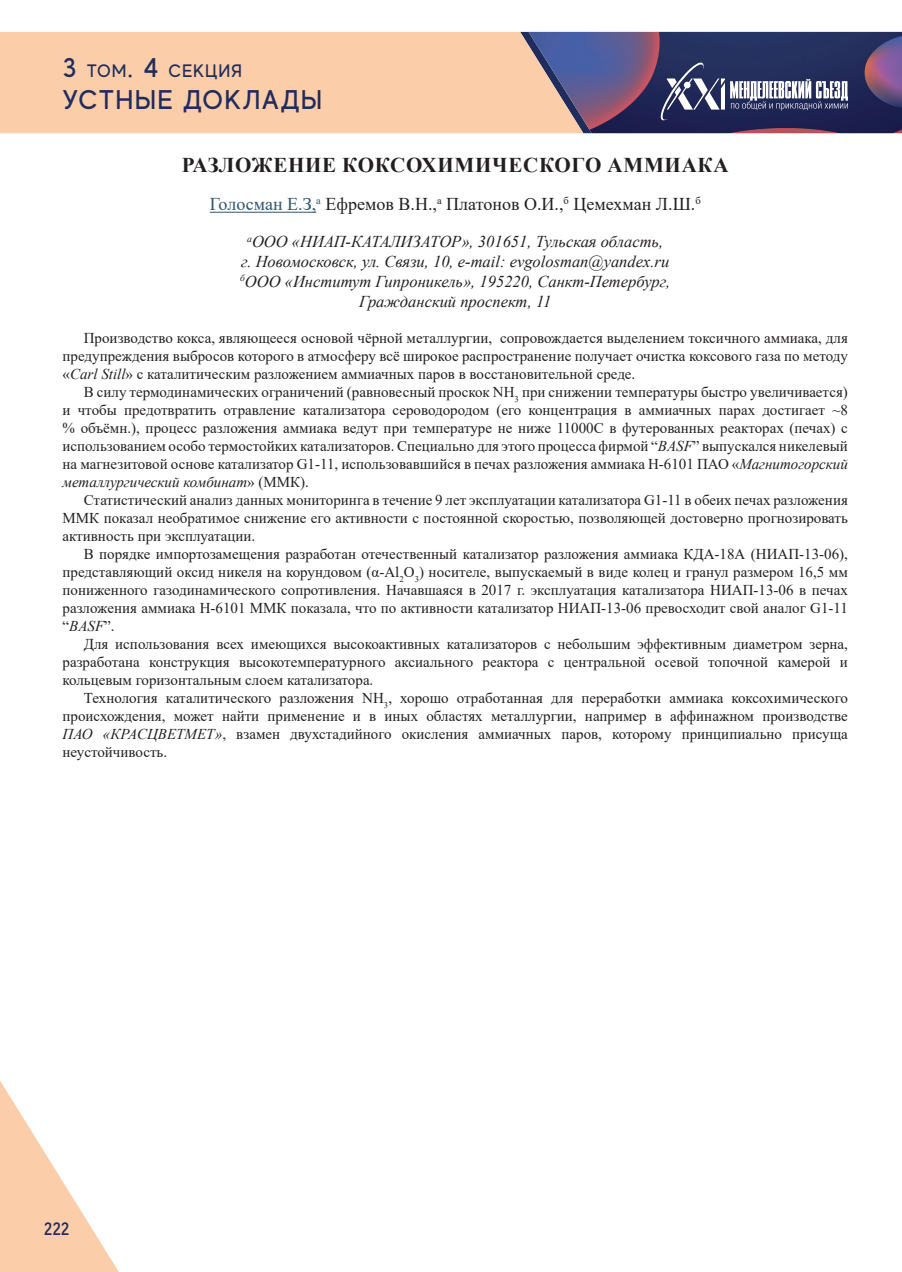
<style>
.page{position:relative;width:902px;height:1272px;background:#fff}
.page>*{position:absolute;margin:0;border:0;box-sizing:border-box;transform-origin:0 0}
.t1{font:500 27px "MADE Evolve Sans";letter-spacing:.05em;color:#1f2c5d}
.t2{font:700 21px "Times New Roman";letter-spacing:.035em;color:#231f20}
.t3{font:18px "Times New Roman";color:#231f20}
.t4{font:500 18px "MADE Evolve Sans";letter-spacing:.05em;color:#1f2c5d}
.t5{font:italic 16.5px/19.8px "Times New Roman";color:#231f20;text-align:center}
.t6{font:15px/18px "Times New Roman";color:#231f20;text-align:justify}
.s1{font-size:27px}
.s2{color:#2e576f}
.s3{font-style:italic}
</style>
<div class="page">
<div style="left:0;top:32px;width:520px;height:101px;background:#fccda9"></div>
<svg style="left:0;top:1081px;width:118px;height:190px"></svg>
<svg style="left:520px;top:32px;width:382px;height:101px;background:#575277"></svg>
<hr style="left:210px;top:212px;width:106px;height:1px;background:#2e576f">
<p class="t4" style="left:63px;top:59px;width:181px"><span class="s1">3</span> ТОМ<span class="s1">. 4</span> СЕКЦИЯ</p>
<h1 class="t1" style="left:63px;top:83px;width:261px">УСТНЫЕ ДОКЛАДЫ</h1>
<h2 class="t2" style="left:182px;top:149px;width:548px">РАЗЛОЖЕНИЕ КОКСОХИМИЧЕСКОГО АММИАКА</h2>
<p class="t3" style="left:210px;top:191px;width:492px"><span class="s2">Голосман Е.З,</span><sup>а</sup> Ефремов В.Н.,<sup>а</sup> Платонов О.И.,<sup>б</sup> Цемехман Л.Ш.<sup>б</sup></p>
<p class="t5" style="left:240px;top:231px;width:432px"><sup>а</sup>ООО «НИАП-КАТАЛИЗАТОР», 301651, Тульская область, г. Новомосковск, ул. Связи, 10, e-mail: evgolosman@yandex.ru <sup>б</sup>ООО «Институт Гипроникель», 195220, Санкт-Петербург, Гражданский проспект, 11</p>
<p class="t6" style="left:63px;top:328px;width:786px;text-indent:21px">Производство кокса, являющееся основой чёрной металлургии, сопровождается выделением токсичного аммиака, для предупреждения выбросов которого в атмосферу всё широкое распространение получает очистка коксового газа по методу «<span class="s3">Carl Still</span>» с каталитическим разложением аммиачных паров в восстановительной среде.</p>
<p class="t6" style="left:63px;top:382px;width:786px;text-indent:21px">В силу термодинамических ограничений (равновесный проскок NH<sub>3</sub> при снижении температуры быстро увеличивается) и чтобы предотвратить отравление катализатора сероводородом (его концентрация в аммиачных парах достигает ~8 % объёмн.), процесс разложения аммиака ведут при температуре не ниже 11000С в футерованных реакторах (печах) с использованием особо термостойких катализаторов. Специально для этого процесса фирмой “<span class="s3">BASF</span>” выпускался никелевый на магнезитовой основе катализатор G1-11, использовавшийся в печах разложения аммиака Н-6101 ПАО «<span class="s3">Магнитогорский металлургический комбинат</span>» (ММК).</p>
<p class="t6" style="left:63px;top:490px;width:786px;text-indent:21px">Статистический анализ данных мониторинга в течение 9 лет эксплуатации катализатора G1-11 в обеих печах разложения ММК показал необратимое снижение его активности с постоянной скоростью, позволяющей достоверно прогнозировать активность при эксплуатации.</p>
<p class="t6" style="left:63px;top:544px;width:786px;text-indent:21px">В порядке импортозамещения разработан отечественный катализатор разложения аммиака КДА-18А (НИАП-13-06), представляющий оксид никеля на корундовом (α-Al<sub>2</sub>O<sub>3</sub>) носителе, выпускаемый в виде колец и гранул размером 16,5 мм пониженного газодинамического сопротивления. Начавшаяся в 2017 г. эксплуатация катализатора НИАП-13-06 в печах разложения аммиака Н-6101 ММК показала, что по активности катализатор НИАП-13-06 превосходит свой аналог G1-11 “<span class="s3">BASF</span>”.</p>
<p class="t6" style="left:63px;top:634px;width:786px;text-indent:21px">Для использования всех имеющихся высокоактивных катализаторов с небольшим эффективным диаметром зерна, разработана конструкция высокотемпературного аксиального реактора с центральной осевой топочной камерой и кольцевым горизонтальным слоем катализатора.</p>
<p class="t6" style="left:63px;top:688px;width:786px;text-indent:21px">Технология каталитического разложения NH<sub>3</sub>, хорошо отработанная для переработки аммиака коксохимического происхождения, может найти применение и в иных областях металлургии, например в аффинажном производстве <span class="s3">ПАО «КРАСЦВЕТМЕТ»</span>, взамен двухстадийного окисления аммиачных паров, которому принципиально присуща неустойчивость.</p>
<p class="t4" style="left:44px;top:1217px;width:27px">222</p>
</div>
